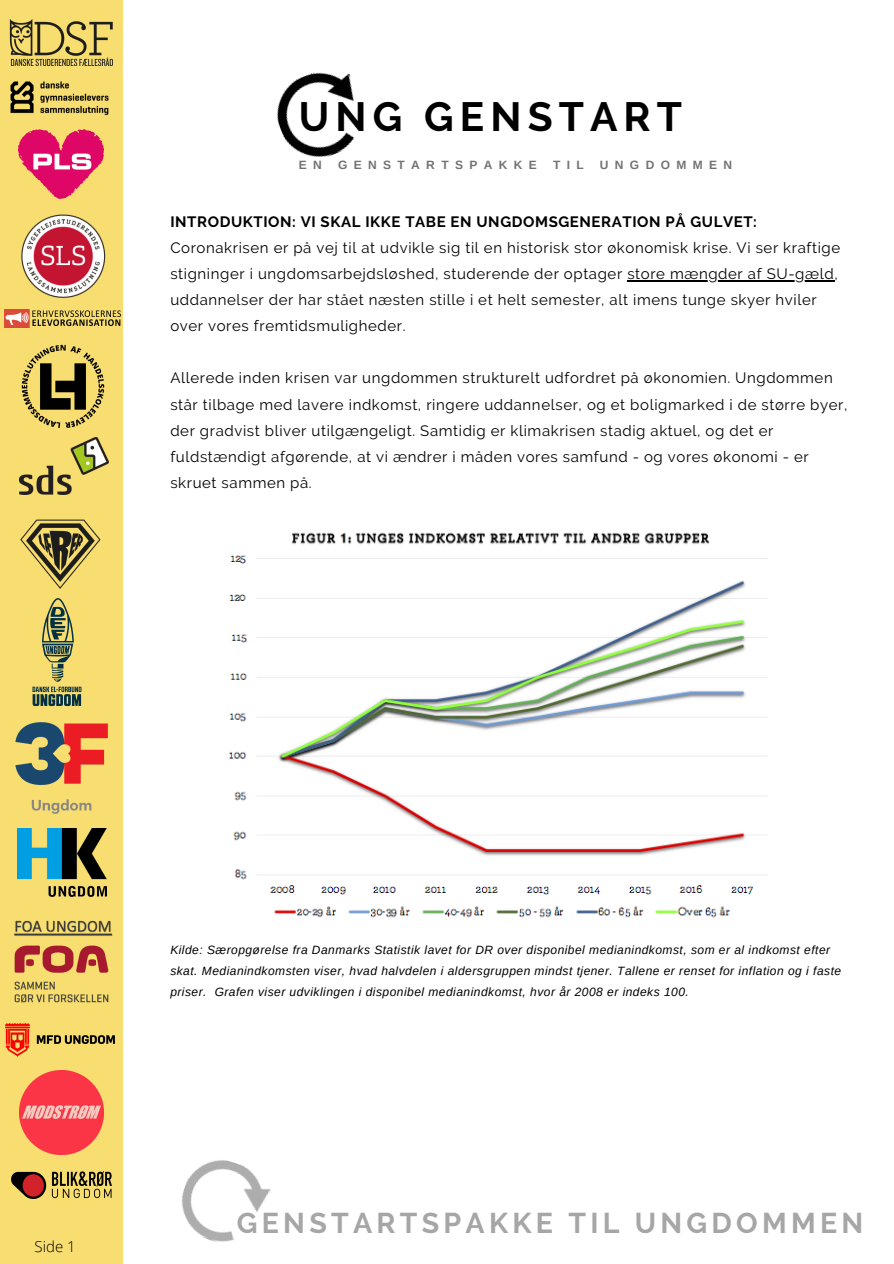
<style>
.page{position:relative;width:894px;height:1264px;background:#fff}
.page>*{position:absolute;margin:0;border:0;box-sizing:border-box;transform-origin:0 0}
.t1{font:700 40.65px "Raleway";letter-spacing:.15em;color:#000}
.t2{font:700 28.5px "Raleway";letter-spacing:.15em;color:#a6a6a6}
.t3{font:15px/26.1px "Raleway";letter-spacing:.04em;color:#000}
.t4{font:700 15px "Raleway";letter-spacing:.04em;color:#000}
.t5{font:300 15px "Open Sans";color:#000}
.t6{font:italic 12px/20.9px "Arimo";letter-spacing:.04em;color:#000}
.t7{font:700 12px "Arimo";letter-spacing:.53em;color:#737373}
</style>
<div class="page">
<div style="left:0;top:0;width:122px;height:1263px;background:#f8dd70"></div>
<hr style="left:627px;top:280px;width:207px;height:1px;background:#000">
<img style="left:277px;top:72px;width:78px;height:86px">
<img style="left:181px;top:1160px;width:90px;height:82px">
<img style="left:10px;top:81px;width:99px;height:34px">
<img style="left:228px;top:532px;width:540px;height:386px">
<img style="left:21px;top:214px;width:85px;height:84px">
<img style="left:21px;top:344px;width:84px;height:84px">
<img style="left:20px;top:519px;width:81px;height:70px">
<img style="left:32px;top:598px;width:50px;height:108px">
<img style="left:16px;top:722px;width:91px;height:91px">
<img style="left:17px;top:829px;width:89px;height:67px">
<img style="left:4px;top:310px;width:116px;height:18px">
<img style="left:19px;top:1070px;width:85px;height:84px">
<img style="left:11px;top:1171px;width:100px;height:27px">
<img style="left:18px;top:130px;width:86px;height:68px">
<img style="left:6px;top:1023px;width:109px;height:33px">
<img style="left:14px;top:911px;width:109px;height:93px">
<img style="left:19px;top:437px;width:89px;height:57px">
<img style="left:10px;top:19px;width:102px;height:47px">
<h1 class="t1" style="left:299px;top:93px;width:384px">UNG GENSTART</h1>
<p class="t7" style="left:299px;top:159px;width:25px">E N</p>
<p class="t7" style="left:338px;top:159px;width:200px">GENSTARTSPAKKE</p>
<p class="t7" style="left:553px;top:159px;width:32px">TIL</p>
<p class="t7" style="left:599px;top:159px;width:134px">UNGDOMMEN</p>
<p class="t4" style="left:170px;top:212px;width:588px">INTRODUKTION: VI SKAL IKKE TABE EN UNGDOMSGENERATION PÅ GULVET:</p>
<p class="t3" style="left:170px;top:234px;width:671px">Coronakrisen er på vej til at udvikle sig til en historisk stor økonomisk krise. Vi ser kraftige stigninger i ungdomsarbejdsløshed, studerende der optager store mængder af SU-gæld, uddannelser der har stået næsten stille i et helt semester, alt imens tunge skyer hviler over vores fremtidsmuligheder.</p>
<p class="t3" style="left:170px;top:365px;width:678px">Allerede inden krisen var ungdommen strukturelt udfordret på økonomien. Ungdommen står tilbage med lavere indkomst, ringere uddannelser, og et boligmarked i de større byer, der gradvist bliver utilgængeligt. Samtidig er klimakrisen stadig aktuel, og det er fuldstændigt afgørende, at vi ændrer i måden vores samfund - og vores økonomi - er skruet sammen på.</p>
<p class="t5" style="left:34px;top:1235px;width:43px">Side 1</p>
<p class="t6" style="left:170px;top:939px;width:672px">Kilde: Særopgørelse fra Danmarks Statistik lavet for DR over disponibel medianindkomst, som er al indkomst efter skat. Medianindkomsten viser, hvad halvdelen i aldersgruppen mindst tjener. Tallene er renset for inflation og i faste priser. Grafen viser udviklingen i disponibel medianindkomst, hvor år 2008 er indeks 100.</p>
<h2 class="t2" style="left:237px;top:1206px;width:627px">GENSTARTSPAKKE TIL UNGDOMMEN</h2>
</div>
